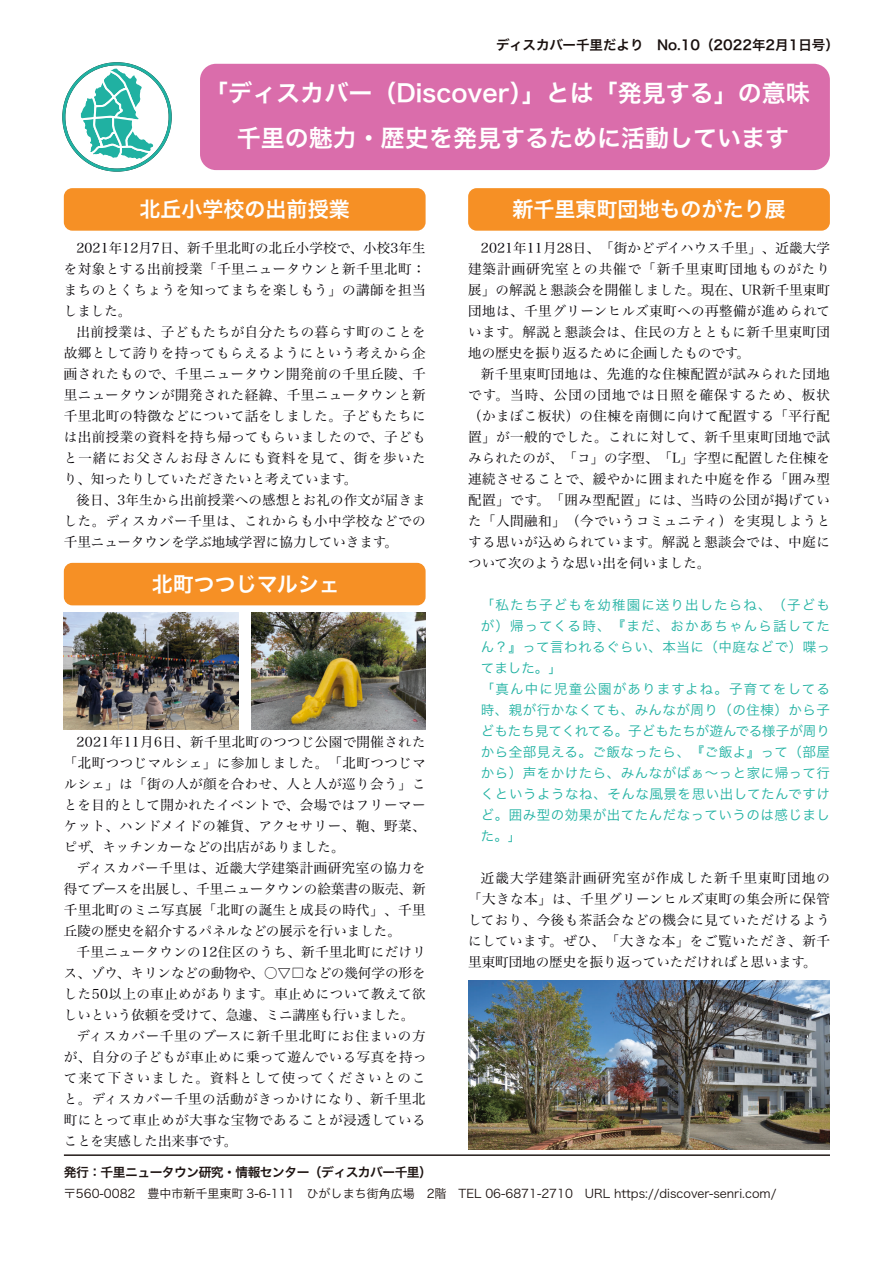
<style>
.page{position:relative;width:894px;height:1263px;background:#fff}
.page>*{position:absolute;margin:0;border:0;box-sizing:border-box;transform-origin:0 0}
.t1{font:24px/45px "Hira Kaku Pro N W6";color:#fff;text-align:center}
.t2{font:21px "Hira Kaku Pro N W6";color:#fff}
.t3{font:13.5px/21px "Hira Min Pro N W3";letter-spacing:.03em;color:#070408;text-align:justify}
.t4{font:13.5px/21px "Hira Kaku Pro N W3";letter-spacing:.035em;color:#20b1a2}
.t5{font:13.5px "Hira Min Pro N W3";color:#070408}
.t6{font:13.5px "Hira Kaku Pro N W6";color:#19100e}
.t7{font:13.5px "Hira Min Pro N W3";letter-spacing:.05em;color:#070408}
.t8{font:13.5px "Hira Min Pro N W3";letter-spacing:.08em;color:#070408}
.t9{font:12.75px "Hira Kaku Pro W6";letter-spacing:-.04em;color:#1d1412}
.t10{font:12px "Hira Kaku Pro W3";color:#1d1412}
</style>
<div class="page">
<svg style="left:62px;top:62px;width:110px;height:110px"></svg>
<div style="left:62px;top:62px;width:110px;height:110px;border:3px solid #20b1a2;border-radius:50%"></div>
<svg style="left:76px;top:65px;width:80px;height:98px"></svg>
<div style="left:200px;top:64px;width:629px;height:106px;background:#da6dab;border-radius:16px"></div>
<hr style="left:64px;top:1154px;width:765px;height:2px;background:#1d1412">
<div style="left:64px;top:563px;width:361px;height:42px;background:#f69025;border-radius:8px"></div>
<div style="left:64px;top:188px;width:361px;height:43px;background:#f69025;border-radius:8px"></div>
<div style="left:468px;top:188px;width:361px;height:43px;background:#f69025;border-radius:8px"></div>
<img style="left:468px;top:980px;width:361px;height:169px">
<img style="left:251px;top:613px;width:174px;height:116px">
<img style="left:64px;top:613px;width:174px;height:116px">
<p class="t6" style="left:496px;top:38px;width:344px">ディスカバー千里だより No.10（2022年2月1日号）</p>
<h1 class="t1" style="left:204px;top:71px;width:607px">「ディスカバー（Discover）」とは「発見する」の意味千里の魅力・歴史を発見するために活動しています</h1>
<h2 class="t2" style="left:139px;top:199px;width:211px">北丘小学校の出前授業</h2>
<h2 class="t2" style="left:512px;top:199px;width:274px">新千里東町団地ものがたり展</h2>
<p class="t3" style="left:64px;top:237px;width:363px;text-indent:13px">2021年12月7日、新千里北町の北丘小学校で、小校3年生を対象とする出前授業「千里ニュータウンと新千里北町：まちのとくちょうを知ってまちを楽しもう」の講師を担当しました。</p>
<p class="t3" style="left:64px;top:321px;width:363px;text-indent:13px">出前授業は、子どもたちが自分たちの暮らす町のことを故郷として誇りを持ってもらえるようにという考えから企画されたもので、千里ニュータウン開発前の千里丘陵、千里ニュータウンが開発された経緯、千里ニュータウンと新千里北町の特徴などについて話をしました。子どもたちには出前授業の資料を持ち帰ってもらいましたので、子どもと一緒にお父さんお母さんにも資料を見て、街を歩いたり、知ったりしていただきたいと考えています。</p>
<p class="t3" style="left:64px;top:489px;width:363px;text-indent:13px">後日、3年生から出前授業への感想とお礼の作文が届きました。ディスカバー千里は、これからも小中学校などでの千里ニュータウンを学ぶ地域学習に協力していきます。</p>
<h2 class="t2" style="left:152px;top:573px;width:189px">北町つつじマルシェ</h2>
<p class="t3" style="left:64px;top:731px;width:363px;text-indent:13px">2021年11月6日、新千里北町のつつじ公園で開催された「北町つつじマルシェ」に参加しました。「北町つつじマルシェ」は「街の人が顔を合わせ、人と人が巡り会う」ことを目的として開かれたイベントで、会場ではフリーマーケット、ハンドメイドの雑貨、アクセサリー、鞄、野菜、ピザ、キッチンカーなどの出店がありました。</p>
<p class="t3" style="left:64px;top:857px;width:363px;text-indent:13px">ディスカバー千里は、近畿大学建築計画研究室の協力を得てブースを出展し、千里ニュータウンの絵葉書の販売、新千里北町のミニ写真展「北町の誕生と成長の時代」、千里丘陵の歴史を紹介するパネルなどの展示を行いました。</p>
<p class="t3" style="left:77px;top:941px;width:351px">千里ニュータウンの12住区のうち、新千里北町にだけリ</p>
<p class="t5" style="left:64px;top:966px;width:363px">ス、ゾウ、キリンなどの動物や、○▽□などの幾何学の形を</p>
<p class="t3" style="left:64px;top:983px;width:363px">した50以上の車止めがあります。車止めについて教えて欲</p>
<p class="t5" style="left:64px;top:1008px;width:352px">しいという依頼を受けて、急遽、ミニ講座も行いました。</p>
<p class="t7" style="left:77px;top:1029px;width:350px">ディスカバー千里のブースに新千里北町にお住まいの方</p>
<p class="t3" style="left:64px;top:1046px;width:364px">が、自分の子どもが車止めに乗って遊んでいる写真を持っ</p>
<p class="t8" style="left:64px;top:1071px;width:363px">て来て下さいました。資料として使ってくださいとのこ</p>
<p class="t3" style="left:64px;top:1088px;width:363px">と。ディスカバー千里の活動がきっかけになり、新千里北</p>
<p class="t3" style="left:64px;top:1109px;width:363px">町にとって車止めが大事な宝物であることが浸透している</p>
<p class="t5" style="left:64px;top:1134px;width:175px">ことを実感した出来事です。</p>
<p class="t3" style="left:468px;top:237px;width:363px;text-indent:13px">2021年11月28日、「街かどデイハウス千里」、近畿大学建築計画研究室との共催で「新千里東町団地ものがたり展」の解説と懇談会を開催しました。現在、UR新千里東町団地は、千里グリーンヒルズ東町への再整備が進められています。解説と懇談会は、住民の方とともに新千里東町団地の歴史を振り返るために企画したものです。</p>
<p class="t3" style="left:468px;top:363px;width:363px;text-indent:13px">新千里東町団地は、先進的な住棟配置が試みられた団地です。当時、公団の団地では日照を確保するため、板状（かまぼこ板状）の住棟を南側に向けて配置する「平行配置」が一般的でした。これに対して、新千里東町団地で試みられたのが、「コ」の字型、「L」字型に配置した住棟を連続させることで、緩やかに囲まれた中庭を作る「囲み型配置」です。「囲み型配置」には、当時の公団が掲げていた「人間融和」（今でいうコミュニティ）を実現しようとする思いが込められています。解説と懇談会では、中庭について次のような思い出を伺いました。</p>
<p class="t4" style="left:480px;top:594px;width:351px">「私たち子どもを幼稚園に送り出したらね、（子どもが）帰ってくる時、『まだ、おかあちゃんら話してたん？』って言われるぐらい、本当に（中庭などで）喋ってました。」<br>「真ん中に児童公園がありますよね。子育てをしてる時、親が行かなくても、みんなが周り（の住棟）から子どもたち見てくれてる。子どもたちが遊んでる様子が周りから全部見える。ご飯なったら、『ご飯よ』って（部屋から）声をかけたら、みんながばぁ〜っと家に帰って行くというようなね、そんな風景を思い出してたんですけど。囲み型の効果が出てたんだなっていうのは感じました。」</p>
<p class="t3" style="left:468px;top:867px;width:363px;text-indent:13px">近畿大学建築計画研究室が作成した新千里東町団地の「大きな本」は、千里グリーンヒルズ東町の集会所に保管しており、今後も茶話会などの機会に見ていただけるようにしています。ぜひ、「大きな本」をご覧いただき、新千里東町団地の歴史を振り返っていただければと思います。</p>
<p class="t9" style="left:64px;top:1166px;width:369px">発行：千里ニュータウン研究・情報センター（ディスカバー千里）</p>
<p class="t10" style="left:64px;top:1187px;width:713px">〒560-0082 豊中市新千里東町 3-6-111 ひがしまち街角広場 2階 TEL 06-6871-2710 URL https://discover-senri.com/</p>
</div>
